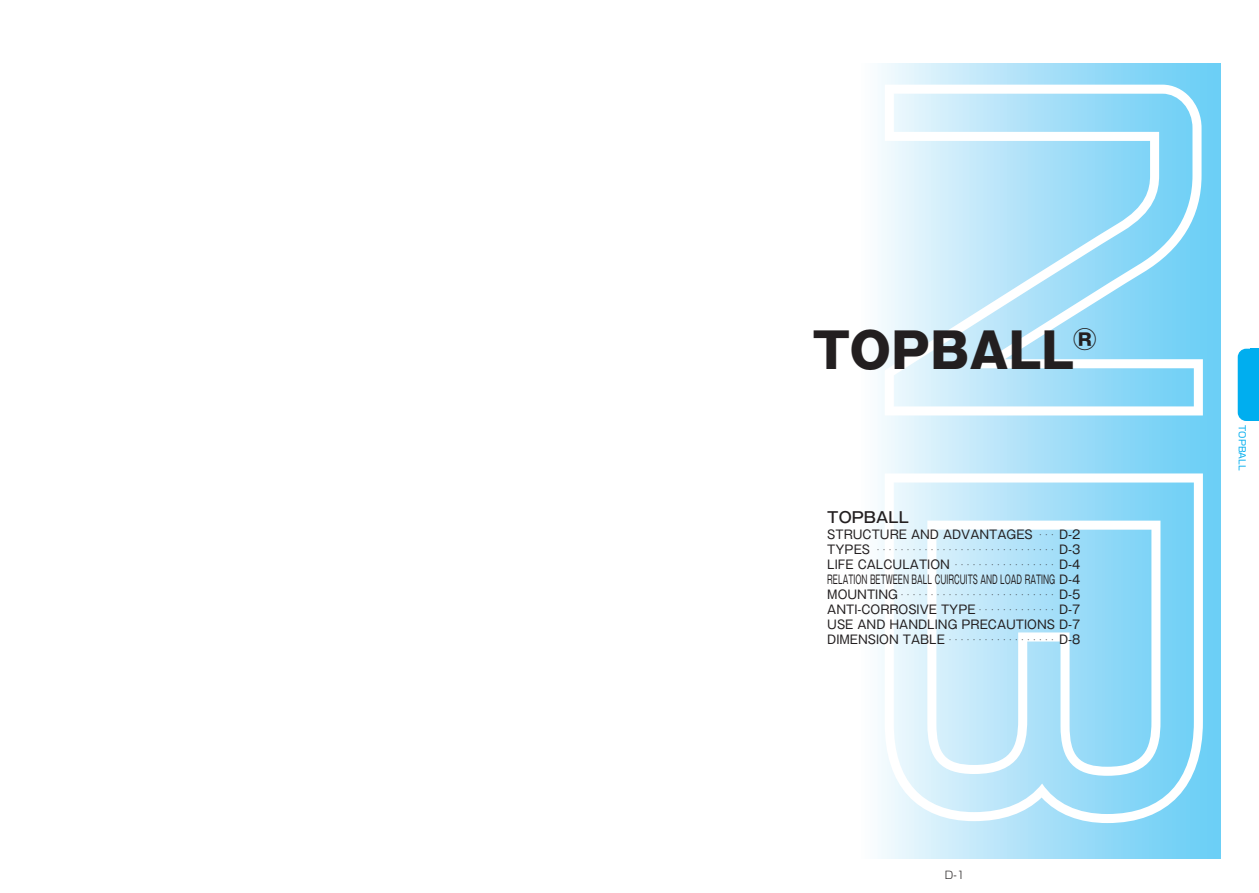
<style>
.page{position:relative;width:1259px;height:893px;background:#fff}
.page>*{position:absolute;margin:0;border:0;box-sizing:border-box;transform-origin:0 0}
.t1{font:800 48px "Gothic MB101 Pro";color:#231f20}
.t2{font:500 15px "Gothic MB101 Pro";color:#231f20}
.t3{font:12px/15px "Gothic MB101 Pro";color:#231f20}
.t4{font:300 10.5px "Shin Go Pro";color:#231f20}
.t5{font:9px "Shin Go Pro";color:#00aeef}
.t6{font:6px "Gothic MB101 Pro";color:#231f20}
.s1{font-size:12px}
</style>
<div class="page">
<div style="left:859px;top:64px;width:361px;height:795px;background:linear-gradient(to right,#f8fbfd,#63caf5)"></div>
<svg style="left:884px;top:473px;width:319px;height:350px"></svg>
<svg style="left:884px;top:85px;width:318px;height:330px"></svg>
<div style="left:1237px;top:349px;width:22px;height:72px;background:#00aeef;border-radius:9px"></div>
<div style="left:1250px;top:349px;width:9px;height:72px;background:#00aeef"></div>
<h1 class="t1" style="left:813px;top:311px;width:285px">TOPBALL<sup>Ⓡ</sup></h1>
<p class="t2" style="left:827px;top:505px;width:83px">TOPBALL</p>
<p class="t3" style="left:827px;top:525px;width:255px">STRUCTURE AND ADVANTAGES <sup>・・・</sup> D-2</p>
<p class="t6" style="left:827px;top:544px;width:255px"><span class="s1">TYPES</span> ・・・・・・・・・・・・・・・・・・・・・・・・・・・・・・ <span class="s1">D-3</span></p>
<p class="t3" style="left:827px;top:555px;width:255px">LIFE CALCULATION <sup>・・・・・・・・・・・・・・・・・</sup> D-4<br>RELATION BETWEEN BALL CUIRCUITS AND LOAD RATING D-4</p>
<p class="t6" style="left:827px;top:589px;width:255px"><span class="s1">MOUNTING</span> ・・・・・・・・・・・・・・・・・・・・・・・・・・ <span class="s1">D-5</span></p>
<p class="t3" style="left:827px;top:600px;width:255px">ANTI-CORROSIVE TYPE <sup>・・・・・・・・・・・・・</sup> D-7<br>USE AND HANDLING PRECAUTIONS D-7</p>
<p class="t6" style="left:827px;top:634px;width:255px"><span class="s1">DIMENSION TABLE</span> ・・・・・・・・・・・・・・・・・・ <span class="s1">D-8</span></p>
<p class="t4" style="left:945px;top:866px;width:21px">D-1</p>
<p class="t5" style="left:1249px;top:425px;width:47px;rotate:90deg">TOPBALL</p>
</div>
